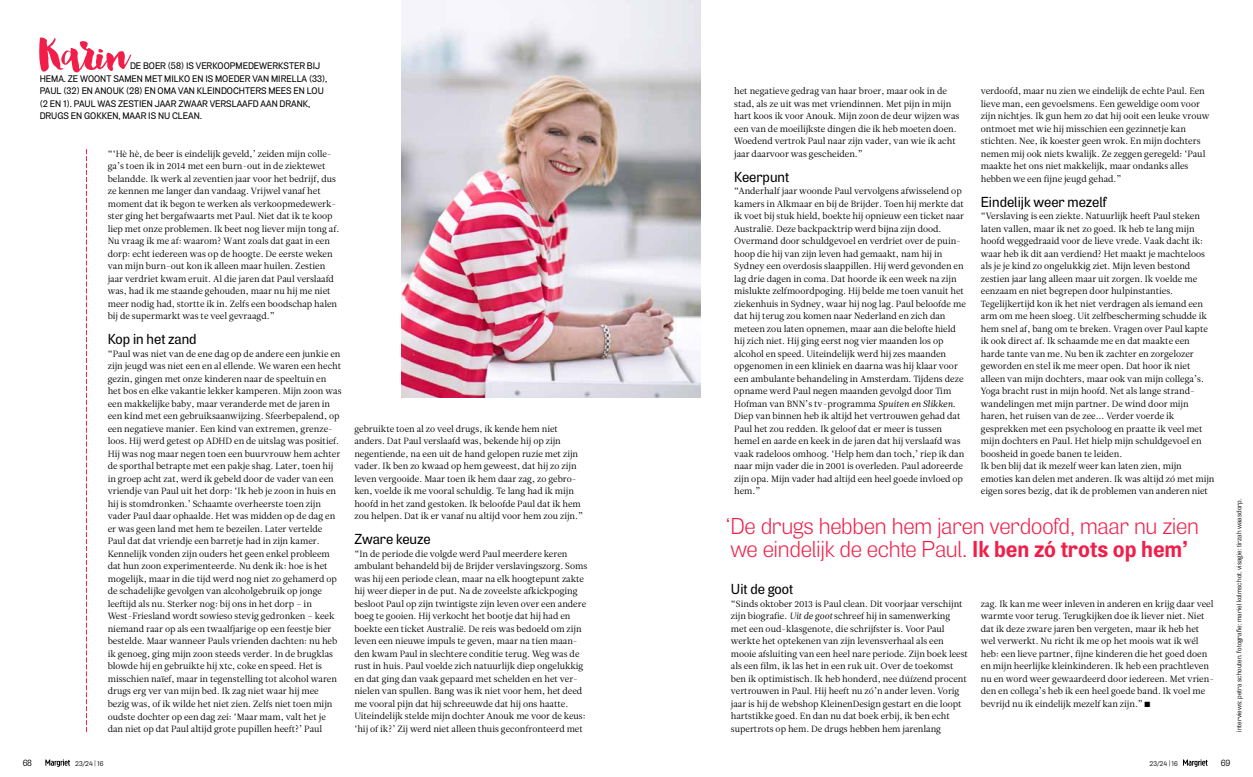
<style>
.page{position:relative;width:1253px;height:777px;background:#fff}
.page>*{position:absolute;margin:0;border:0;box-sizing:border-box;transform-origin:0 0}
.t1{font:300 23px/23px "Air";letter-spacing:-.015em;color:#f11e49}
.t2{font:500 14.5px "Air";color:#000}
.t3{font:500 9.5px/12.5px "Air";color:#000}
.t4{font:9px/12.5px "Leitura News Roman 1";color:#000}
.t5{font:9px "Air";color:#000}
.t6{font:7px "Air";letter-spacing:.005em;color:#000}
.t7{font:7px "European Pi Std 3";color:#000}
.s1{font-family:"Leitura News Italic 1"}
.s2{font-weight:700}
.s3{font-size:6.5px}
</style>
<div class="page">
<img style="left:401px;top:0;width:299px;height:397px">
<svg style="left:86px;top:149px;width:1px;height:583px"></svg>
<svg style="left:39px;top:37px;width:92px;height:35px"></svg>
<svg style="left:45px;top:759px;width:25px;height:8px"></svg>
<svg style="left:1183px;top:759px;width:25px;height:8px"></svg>
<p class="t3" style="left:40px;top:60px;width:289px;text-indent:90px">DE BOER (58) IS VERKOOPMEDEWERKSTER BIJ HEMA. ZE WOONT SAMEN MET MILKO EN IS MOEDER VAN MIRELLA (33), PAUL (32) EN ANOUK (28) EN OMA VAN KLEINDOCHTERS MEES EN LOU (2 EN 1). PAUL WAS ZESTIEN JAAR ZWAAR VERSLAAFD AAN DRANK, DRUGS EN GOKKEN, MAAR IS NU CLEAN.</p>
<p class="t4" style="left:108px;top:147px;width:233px">“‘Hè hè, de beer is eindelijk geveld,’ zeiden mijn colle&shy;ga’s toen ik in 2014 met een burn-out in de ziektewet belandde. Ik werk al zeventien jaar voor het bedrijf, dus ze kennen me langer dan vandaag. Vrijwel vanaf het moment dat ik begon te werken als verkoopmedewerk&shy;ster ging het bergafwaarts met Paul. Niet dat ik te koop liep met onze problemen. Ik beet nog liever mijn tong af.<br>Nu vraag ik me af: waarom? Want zoals dat gaat in een dorp: echt iedereen was op de hoogte. De eerste weken van mijn burn-out kon ik alleen maar huilen. Zestien jaar verdriet kwam eruit. Al die jaren dat Paul verslaafd was, had ik me staande gehouden, maar nu hij me niet meer nodig had, stortte ik in. Zelfs een boodschap halen bij de supermarkt was te veel gevraagd.”</p>
<h2 class="t2" style="left:108px;top:330px;width:90px">Kop in het zand</h2>
<p class="t4" style="left:108px;top:347px;width:235px">“Paul was niet van de ene dag op de andere een junkie en zijn jeugd was niet een en al ellende. We waren een hecht gezin, gingen met onze kinderen naar de speeltuin en het bos en elke vakantie lekker kamperen. Mijn zoon was een makkelijke baby, maar veranderde met de jaren in een kind met een gebruiksaanwijzing. Sfeerbepalend, op een negatieve manier. Een kind van extremen, grenze&shy;loos. Hij werd getest op ADHD en de uitslag was positief.<br>Hij was nog maar negen toen een buurvrouw hem achter de sporthal betrapte met een pakje shag. Later, toen hij in groep acht zat, werd ik gebeld door de vader van een vriendje van Paul uit het dorp: ‘Ik heb je zoon in huis en hij is stomdronken.’ Schaamte overheerste toen zijn vader Paul daar ophaalde. Het was midden op de dag en er was geen land met hem te bezeilen. Later vertelde Paul dat dat vriendje een barretje had in zijn kamer.<br>Kennelijk vonden zijn ouders het geen enkel probleem dat hun zoon experimenteerde. Nu denk ik: hoe is het mogelijk, maar in die tijd werd nog niet zo gehamerd op de schadelijke gevolgen van alcoholgebruik op jonge leeftijd als nu. Sterker nog: bij ons in het dorp ‒ in West-Friesland wordt sowieso stevig gedronken ‒ keek niemand raar op als een twaalfjarige op een feestje bier bestelde. Maar wanneer Pauls vrienden dachten: nu heb ik genoeg, ging mijn zoon steeds verder. In de brugklas blowde hij en gebruikte hij xtc, coke en speed. Het is misschien naïef, maar in tegenstelling tot alcohol waren drugs erg ver van mijn bed. Ik zag niet waar hij mee bezig was, of ik wilde het niet zien. Zelfs niet toen mijn oudste dochter op een dag zei: ‘Maar mam, valt het je dan niet op dat Paul altijd grote pupillen heeft?’ Paul</p>
<p class="t4" style="left:354px;top:422px;width:230px">gebruikte toen al zo veel drugs, ik kende hem niet anders. Dat Paul verslaafd was, bekende hij op zijn negentiende, na een uit de hand gelopen ruzie met zijn vader. Ik ben zo kwaad op hem geweest, dat hij zo zijn leven vergooide. Maar toen ik hem daar zag, zo gebro&shy;ken, voelde ik me vooral schuldig. Te lang had ik mijn hoofd in het zand gestoken. Ik beloofde Paul dat ik hem zou helpen. Dat ik er vanaf nu altijd voor hem zou zijn.”</p>
<h2 class="t2" style="left:354px;top:530px;width:78px">Zware keuze</h2>
<p class="t4" style="left:354px;top:547px;width:234px">“In de periode die volgde werd Paul meerdere keren ambulant behandeld bij de Brijder verslavingszorg. Soms was hij een periode clean, maar na elk hoogtepunt zakte hij weer dieper in de put. Na de zoveelste afkickpoging besloot Paul op zijn twintigste zijn leven over een andere boeg te gooien. Hij verkocht het bootje dat hij had en boekte een ticket Australië. De reis was bedoeld om zijn leven een nieuwe impuls te geven, maar na tien maan&shy;den kwam Paul in slechtere conditie terug. Weg was de rust in huis. Paul voelde zich natuurlijk diep ongelukkig en dat ging dan vaak gepaard met schelden en het ver&shy;nielen van spullen. Bang was ik niet voor hem, het deed me vooral pijn dat hij schreeuwde dat hij ons haatte.<br>Uiteindelijk stelde mijn dochter Anouk me voor de keus: ‘hij of ik?’ Zij werd niet alleen thuis geconfronteerd met</p>
<p class="t4" style="left:734px;top:85px;width:227px">het negatieve gedrag van haar broer, maar ook in de stad, als ze uit was met vriendinnen. Met pijn in mijn hart koos ik voor Anouk. Mijn zoon de deur wijzen was een van de moeilijkste dingen die ik heb moeten doen.<br>Woedend vertrok Paul naar zijn vader, van wie ik acht jaar daarvoor was gescheiden.”</p>
<h2 class="t2" style="left:734px;top:168px;width:56px">Keerpunt</h2>
<p class="t4" style="left:734px;top:185px;width:233px">“Anderhalf jaar woonde Paul vervolgens afwisselend op kamers in Alkmaar en bij de Brijder. Toen hij merkte dat ik voet bij stuk hield, boekte hij opnieuw een ticket naar Australië. Deze backpacktrip werd bijna zijn dood.<br>Overmand door schuldgevoel en verdriet over de puin&shy;hoop die hij van zijn leven had gemaakt, nam hij in Sydney een overdosis slaappillen. Hij werd gevonden en lag drie dagen in coma. Dat hoorde ik een week na zijn mislukte zelfmoordpoging. Hij belde me toen vanuit het ziekenhuis in Sydney, waar hij nog lag. Paul beloofde me dat hij terug zou komen naar Nederland en zich dan meteen zou laten opnemen, maar aan die belofte hield hij zich niet. Hij ging eerst nog vier maanden los op alcohol en speed. Uiteindelijk werd hij zes maanden opgenomen in een kliniek en daarna was hij klaar voor een ambulante behandeling in Amsterdam. Tijdens deze opname werd Paul negen maanden gevolgd door Tim Hofman van BNN’s tv-programma <span class="s1">Spuiten en Slikken.<br></span>Diep van binnen heb ik altijd het vertrouwen gehad dat Paul het zou redden. Ik geloof dat er meer is tussen hemel en aarde en keek in de jaren dat hij verslaafd was vaak radeloos omhoog. ‘Help hem dan toch,’ riep ik dan naar mijn vader die in 2001 is overleden. Paul adoreerde zijn opa. Mijn vader had altijd een heel goede invloed op hem.”</p>
<p class="t4" style="left:981px;top:85px;width:230px">verdoofd, maar nu zien we eindelijk de echte Paul. Een lieve man, een gevoelsmens. Een geweldige oom voor zijn nichtjes. Ik gun hem zo dat hij ooit een leuke vrouw ontmoet met wie hij misschien een gezinnetje kan stichten. Nee, ik koester geen wrok. En mijn dochters nemen mij ook niets kwalijk. Ze zeggen geregeld: ‘Paul maakte het ons niet makkelijk, maar ondanks alles hebben we een fijne jeugd gehad.”</p>
<h2 class="t2" style="left:981px;top:193px;width:128px">Eindelijk weer mezelf</h2>
<p class="t4" style="left:981px;top:210px;width:235px">“Verslaving is een ziekte. Natuurlijk heeft Paul steken laten vallen, maar ik net zo goed. Ik heb te lang mijn hoofd weggedraaid voor de lieve vrede. Vaak dacht ik: waar heb ik dit aan verdiend? Het maakt je machteloos als je je kind zo ongelukkig ziet. Mijn leven bestond zestien jaar lang alleen maar uit zorgen. Ik voelde me eenzaam en niet begrepen door hulpinstanties.<br>Tegelijkertijd kon ik het niet verdragen als iemand een arm om me heen sloeg. Uit zelfbescherming schudde ik hem snel af, bang om te breken. Vragen over Paul kapte ik ook direct af. Ik schaamde me en dat maakte een harde tante van me. Nu ben ik zachter en zorgelozer geworden en stel ik me meer open. Dat hoor ik niet alleen van mijn dochters, maar ook van mijn collega’s.<br>Yoga bracht rust in mijn hoofd. Net als lange strand&shy;wandelingen met mijn partner. De wind door mijn haren, het ruisen van de zee... Verder voerde ik gesprekken met een psycholoog en praatte ik veel met mijn dochters en Paul. Het hielp mijn schuldgevoel en boosheid in goede banen te leiden.<br>Ik ben blij dat ik mezelf weer kan laten zien, mijn emoties kan delen met anderen. Ik was altijd zó met mijn eigen sores bezig, dat ik de problemen van anderen niet</p>
<h1 class="t1" style="left:726px;top:515px;width:475px">‘De drugs hebben hem jaren verdoofd, maar nu zien we eindelijk de echte Paul. <span class="s2">Ik ben zó trots op hem’</span></h1>
<h2 class="t2" style="left:731px;top:580px;width:64px">Uit de goot</h2>
<p class="t4" style="left:731px;top:597px;width:239px">“Sinds oktober 2013 is Paul clean. Dit voorjaar verschijnt zijn biografie. <span class="s1">Uit de goot</span> schreef hij in samenwerking met een oud-klasgenote, die schrijfster is. Voor Paul werkte het optekenen van zijn levensverhaal als een mooie afsluiting van een heel nare periode. Zijn boek leest als een film, ik las het in een ruk uit. Over de toekomst ben ik optimistisch. Ik heb honderd, nee dúízend procent vertrouwen in Paul. Hij heeft nu zó’n ander leven. Vorig jaar is hij de webshop KleinenDesign gestart en die loopt hartstikke goed. En dan nu dat boek erbij, ik ben echt supertrots op hem. De drugs hebben hem jarenlang</p>
<p class="t4" style="left:981px;top:597px;width:235px">zag. Ik kan me weer inleven in anderen en krijg daar veel warmte voor terug. Terugkijken doe ik liever niet. Niet dat ik deze zware jaren ben vergeten, maar ik heb het wel verwerkt. Nu richt ik me op het moois wat ik wél heb: een lieve partner, fijne kinderen die het goed doen en mijn heerlijke kleinkinderen. Ik heb een prachtleven nu en word weer gewaardeerd door iedereen. Met vrien&shy;den en collega’s heb ik een heel goede band. Ik voel me bevrijd nu ik eindelijk mezelf kan zijn.”</p>
<p class="t7" style="left:1144px;top:700px;width:7px">■</p>
<p class="t6" style="left:1235px;top:732px;width:235px;rotate:-90deg">interviews: petra schouten. fotografie: mariel kolmschot. visagie: tirzah waasdorp.</p>
<p class="t5" style="left:23px;top:757px;width:11px">68</p>
<p class="t6" style="left:75px;top:759px;width:30px">23/24 <span class="s3">|</span> 16</p>
<p class="t6" style="left:1149px;top:759px;width:30px">23/24 <span class="s3">|</span> 16</p>
<p class="t5" style="left:1221px;top:757px;width:11px">69</p>
</div>
